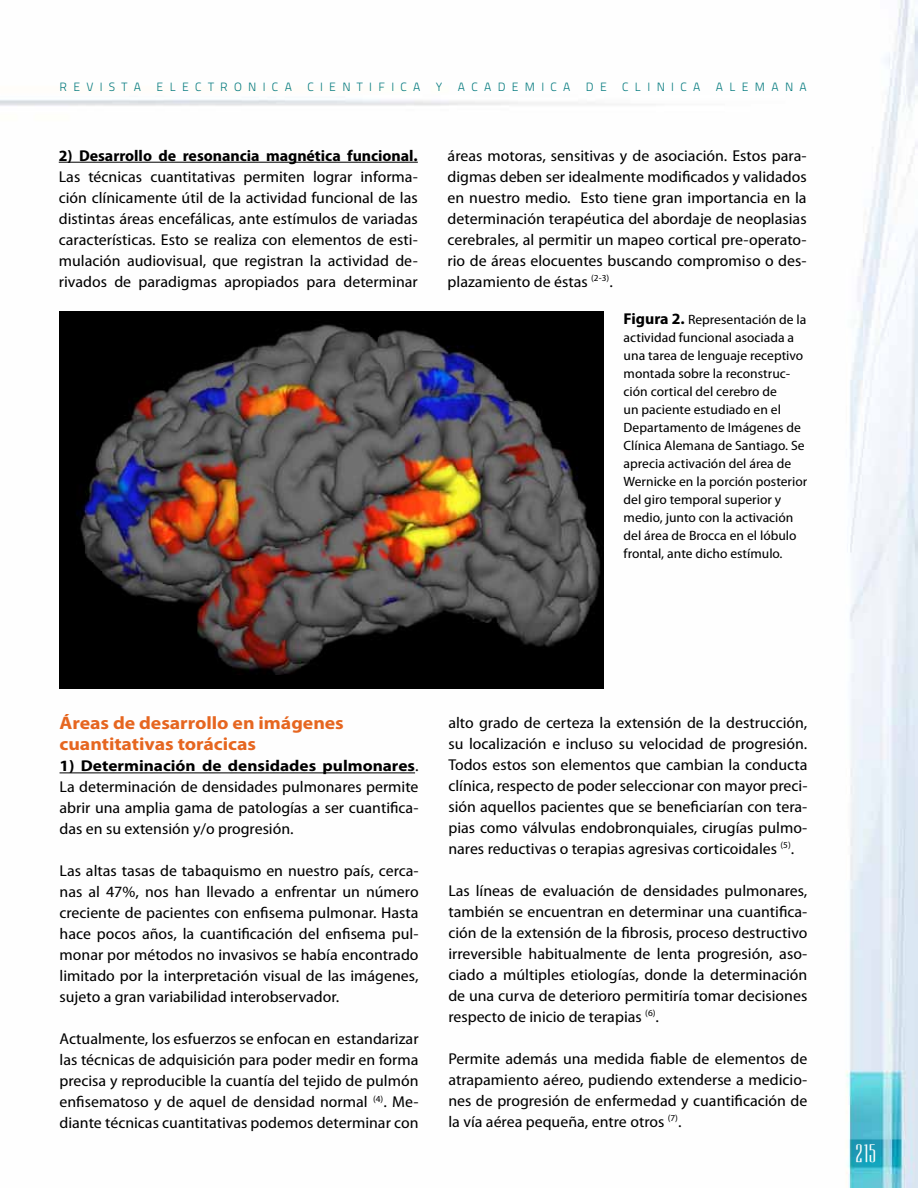
<style>
.page{position:relative;width:918px;height:1188px;background:#fff}
.page>*{position:absolute;margin:0;border:0;box-sizing:border-box;transform-origin:0 0}
.t1{font:21px "Ultra Condensed Sans Serif";color:#fff}
.t2{font:700 18px/21px "Myriad Pro";color:#e66620;scale:1.1 1}
.t3{font:semi-condensed 15.75px/21px "Myriad Pro";color:#000;text-align:justify;scale:1.1 1}
.t4{font:700 semi-condensed 15.75px "Myriad Pro";color:#000;scale:1.08 1}
.t5{font:semi-condensed 13.5px/18px "Myriad Pro";color:#000;scale:1.1 1}
.t6{font:12px "Titillium Text 14 L 250 wt";letter-spacing:.525em;color:#00787c}
.s1{font-weight:700;font-size:15.75px}
.s2{font-weight:700;font-stretch:normal}
</style>
<div class="page">
<img style="left:0;top:0;width:918px;height:1188px">
<hr style="left:59px;top:162px;width:359px;height:1px;background:#000">
<img style="left:60px;top:311px;width:543px;height:377px">
<hr style="left:60px;top:773px;width:355px;height:1px;background:#000">
<p class="t6" style="left:60px;top:79px;width:83px">REVISTA</p>
<p class="t6" style="left:157px;top:79px;width:137px">ELECTRONICA</p>
<p class="t6" style="left:307px;top:79px;width:115px">CIENTIFICA</p>
<p class="t6" style="left:436px;top:79px;width:8px">Y</p>
<p class="t6" style="left:458px;top:79px;width:114px">ACADEMICA</p>
<p class="t6" style="left:586px;top:79px;width:22px">D E</p>
<p class="t6" style="left:622px;top:79px;width:80px">CLINICA</p>
<p class="t6" style="left:716px;top:79px;width:93px">ALEMANA</p>
<p class="t4" style="left:59px;top:145px;width:334px">2) Desarrollo de resonancia magnética funcional.</p>
<p class="t3" style="left:59px;top:166px;width:328px">Las técnicas cuantitativas permiten lograr informa&shy;ción clínicamente útil de la actividad funcional de las distintas áreas encefálicas, ante estímulos de variadas características. Esto se realiza con elementos de esti&shy;mulación audiovisual, que registran la actividad de&shy;rivados de paradigmas apropiados para determinar</p>
<p class="t3" style="left:448px;top:145px;width:328px">áreas motoras, sensitivas y de asociación. Estos para&shy;digmas deben ser idealmente modificados y validados en nuestro medio. Esto tiene gran importancia en la determinación terapéutica del abordaje de neoplasias cerebrales, al permitir un mapeo cortical pre-operato&shy;rio de áreas elocuentes buscando compromiso o des&shy;plazamiento de éstas <sup>(2-3)</sup>.</p>
<p class="t5" style="left:624px;top:311px;width:169px"><span class="s1">Figura 2.</span> Representación de la actividad funcional asociada a una tarea de lenguaje receptivo montada sobre la reconstruc&shy;ción cortical del cerebro de<br>un paciente estudiado en el<br>Departamento de Imágenes de<br>Clínica Alemana de Santiago. Se aprecia activación del área de<br>Wernicke en la porción posterior del giro temporal superior y medio, junto con la activación del área de Brocca en el lóbulo frontal, ante dicho estímulo.</p>
<p class="t2" style="left:60px;top:712px;width:260px">Áreas de desarrollo en imágenes cuantitativas torácicas</p>
<p class="t3" style="left:60px;top:755px;width:328px"><span class="s2">1) Determinación de densidades pulmonares</span>.<br>La determinación de densidades pulmonares permite abrir una amplia gama de patologías a ser cuantifica&shy;das en su extensión y/o progresión.</p>
<p class="t3" style="left:60px;top:860px;width:328px">Las altas tasas de tabaquismo en nuestro país, cerca&shy;nas al 47%, nos han llevado a enfrentar un número creciente de pacientes con enfisema pulmonar. Hasta hace pocos años, la cuantificación del enfisema pul&shy;monar por métodos no invasivos se había encontrado limitado por la interpretación visual de las imágenes, sujeto a gran variabilidad interobservador.</p>
<p class="t3" style="left:60px;top:1028px;width:328px">Actualmente, los esfuerzos se enfocan en estandarizar las técnicas de adquisición para poder medir en forma precisa y reproducible la cuantía del tejido de pulmón enfisematoso y de aquel de densidad normal <sup>(4)</sup>. Me&shy;diante técnicas cuantitativas podemos determinar con</p>
<p class="t3" style="left:448px;top:712px;width:328px">alto grado de certeza la extensión de la destrucción, su localización e incluso su velocidad de progresión.<br>Todos estos son elementos que cambian la conducta clínica, respecto de poder seleccionar con mayor preci&shy;sión aquellos pacientes que se beneficiarían con tera&shy;pias como válvulas endobronquiales, cirugías pulmo&shy;nares reductivas o terapias agresivas corticoidales <sup>(5)</sup>.</p>
<p class="t3" style="left:448px;top:880px;width:328px">Las líneas de evaluación de densidades pulmonares, también se encuentran en determinar una cuantifica&shy;ción de la extensión de la fibrosis, proceso destructivo irreversible habitualmente de lenta progresión, aso&shy;ciado a múltiples etiologías, donde la determinación de una curva de deterioro permitiría tomar decisiones respecto de inicio de terapias <sup>(6)</sup>.</p>
<p class="t3" style="left:448px;top:1048px;width:328px">Permite además una medida fiable de elementos de atrapamiento aéreo, pudiendo extenderse a medicio&shy;nes de progresión de enfermedad y cuantificación de la vía aérea pequeña, entre otros <sup>(7)</sup>.</p>
<h1 class="t1" style="left:855px;top:1140px;width:23px">215</h1>
</div>
